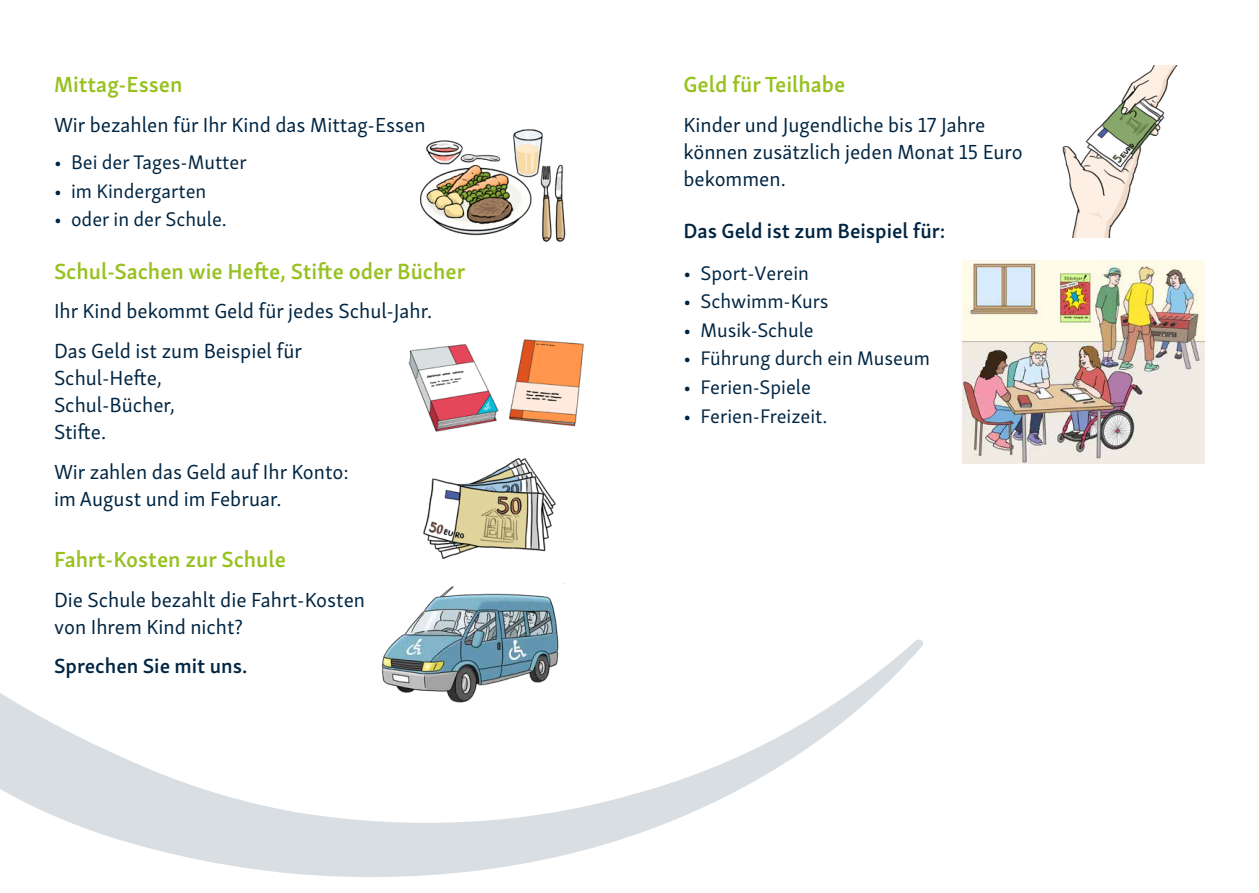
<style>
.page{position:relative;width:1259px;height:893px;background:#fff}
.page>*{position:absolute;margin:0;border:0;box-sizing:border-box;transform-origin:0 0}
.t1{font:600 22.5px "Skolar Sans Latn";color:#96c11f}
.t2{font:21px/27px "Skolar Sans Latn";color:#002542}
.t3{font:600 21px "Skolar Sans Latn";color:#002542}
.t4{font:20.25px "Skolar Sans Latn";color:#002542}
</style>
<div class="page">
<svg style="left:0;top:583px;width:924px;height:294px"></svg>
<img style="left:419px;top:129px;width:147px;height:113px">
<img style="left:378px;top:583px;width:186px;height:126px">
<img style="left:1062px;top:66px;width:115px;height:171px">
<img style="left:962px;top:261px;width:243px;height:202px">
<img style="left:408px;top:339px;width:176px;height:93px">
<img style="left:423px;top:457px;width:133px;height:102px">
<p class="t1" style="left:54px;top:67px;width:130px">Mittag-Essen</p>
<p class="t2" style="left:54px;top:110px;width:373px">Wir bezahlen für Ihr Kind das Mittag-Essen</p>
<p class="t4" style="left:54px;top:147px;width:194px">• Bei der Tages-Mutter</p>
<p class="t4" style="left:54px;top:175px;width:154px">• im Kindergarten</p>
<p class="t4" style="left:54px;top:204px;width:174px">• oder in der Schule.</p>
<p class="t1" style="left:54px;top:253px;width:413px">Schul-Sachen wie Hefte, Stifte oder Bücher</p>
<p class="t2" style="left:54px;top:290px;width:380px;line-height:39.8px">Ihr Kind bekommt Geld für jedes Schul-Jahr.<br>Das Geld ist zum Beispiel für</p>
<p class="t2" style="left:54px;top:363px;width:123px">Schul-Hefte,<br>Schul-Bücher,<br>Stifte.</p>
<p class="t2" style="left:54px;top:457px;width:296px">Wir zahlen das Geld auf Ihr Konto: im August und im Februar.</p>
<p class="t1" style="left:54px;top:541px;width:233px">Fahrt-Kosten zur Schule</p>
<p class="t2" style="left:54px;top:584px;width:313px">Die Schule bezahlt die Fahrt-Kosten von Ihrem Kind nicht?</p>
<p class="t3" style="left:54px;top:650px;width:195px">Sprechen Sie mit uns.</p>
<p class="t1" style="left:683px;top:67px;width:163px">Geld für Teilhabe</p>
<p class="t2" style="left:683px;top:110px;width:341px">Kinder und Jugendliche bis 17 Jahre können zusätzlich jeden Monat 15 Euro bekommen.</p>
<p class="t3" style="left:683px;top:215px;width:263px">Das Geld ist zum Beispiel für:</p>
<p class="t4" style="left:683px;top:257px;width:127px">• Sport-Verein</p>
<p class="t4" style="left:683px;top:286px;width:147px">• Schwimm-Kurs</p>
<p class="t4" style="left:683px;top:315px;width:132px">• Musik-Schule</p>
<p class="t4" style="left:683px;top:343px;width:248px">• Führung durch ein Museum</p>
<p class="t4" style="left:683px;top:372px;width:129px">• Ferien-Spiele</p>
<p class="t4" style="left:683px;top:400px;width:145px">• Ferien-Freizeit.</p>
</div>
